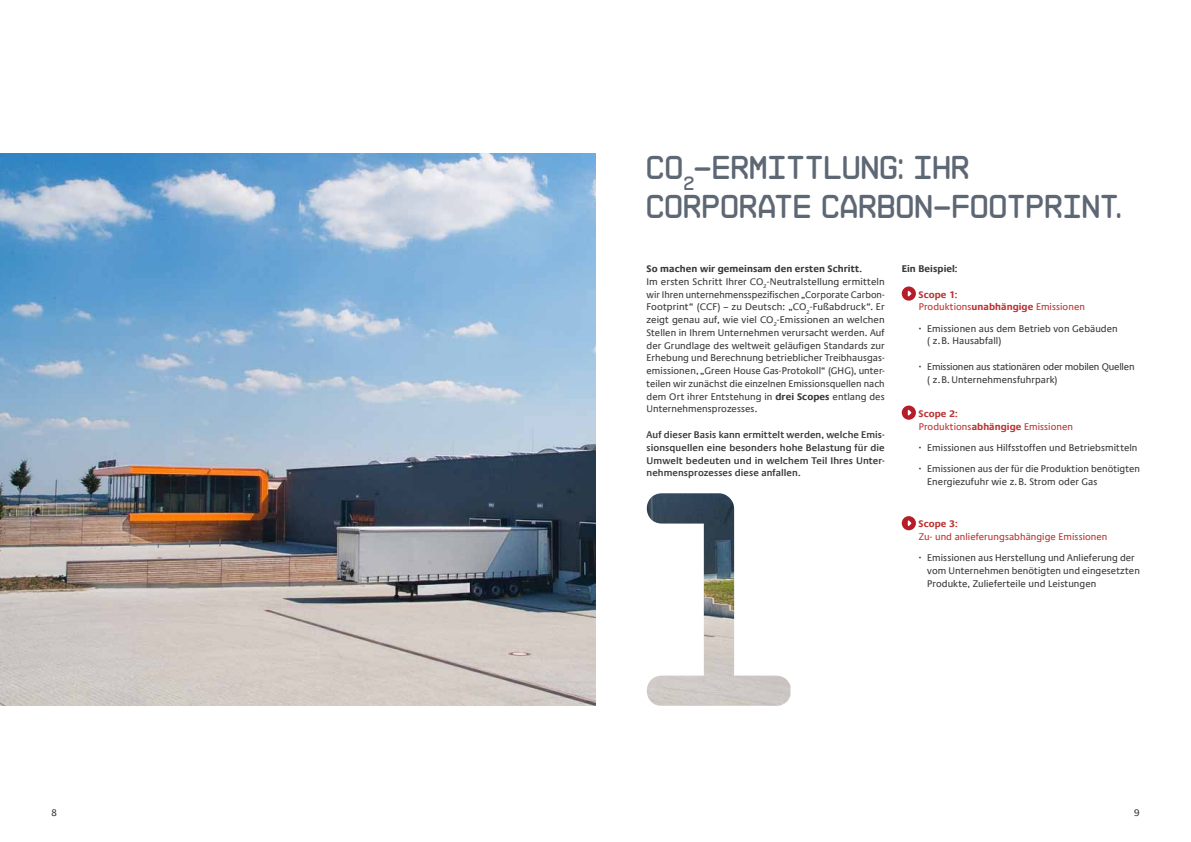
<style>
.page{position:relative;width:1191px;height:842px;background:#fff}
.page>*{position:absolute;margin:0;border:0;box-sizing:border-box;transform-origin:0 0}
.t1{font:33px/39.6px "NB55 RMS";letter-spacing:-.005em;color:#5e6774}
.t2{font:9.8px/12.8px "Praxis Com";letter-spacing:.005em;color:#3b3b3a}
.t3{font:600 9.8px/12.8px "Praxis Com";letter-spacing:.005em;color:#3b3b3a;text-align:justify}
.t4{font:9.8px/12.8px "Praxis Com";letter-spacing:.005em;color:#bc3635}
.t5{font:9.8px/12.8px "Praxis Com";letter-spacing:-.02em;color:#3b3b3a}
.t6{font:700 9.8px "Praxis Com";letter-spacing:.005em;color:#3b3b3a}
.t7{font:700 9.8px "Praxis Com";letter-spacing:.005em;color:#bc3635}
.s1{font-weight:700}
</style>
<div class="page">
<img style="left:0;top:153px;width:595px;height:553px">
<svg style="left:901px;top:286px;width:15px;height:15px"></svg>
<svg style="left:907px;top:291px;width:4px;height:5px"></svg>
<div style="left:901px;top:406px;width:15px;height:14px;background:#b51d28;border-radius:50%"></div>
<svg style="left:907px;top:410px;width:4px;height:5px"></svg>
<div style="left:901px;top:516px;width:15px;height:14px;background:#b51d28;border-radius:50%"></div>
<svg style="left:907px;top:520px;width:4px;height:6px"></svg>
<img style="left:646px;top:493px;width:144px;height:213px">
<h1 class="t1" style="left:647px;top:146px;width:325px">CO <sub>2</sub>-ERMITTLUNG: IHR<br>CORPORATE</h1>
<h1 class="t1" style="left:822px;top:185px;width:20px">CARBON</h1>
<h1 class="t1" style="left:934px;top:185px;width:57px">-FOOTPRINT</h1>
<h1 class="t1" style="left:1117px;top:185px;width:8px">.</h1>
<p class="t2" style="left:646px;top:262px;width:240px"><span class="s1">So machen wir gemeinsam den ersten Schritt.<br></span>Im ersten Schritt Ihrer CO<sub>2</sub>-Neutralstellung ermitteln wir Ihren unternehmensspezifischen„Corporate Carbon-Footprint“ (CCF) – zu Deutsch: „CO<sub>2</sub>-Fußabdruck“. Er zeigt genau auf, wie viel CO<sub>2</sub>-Emissionen an welchen Stellen in Ihrem Unternehmen verursacht werden. Auf der Grundlage des weltweit geläufigen Standards zur Erhebung und Berechnung betrieblicher Treibhausgas&shy;emissionen, „Green House Gas-Protokoll“ (GHG), unter&shy;teilen wir zunächst die einzelnen Emissionsquellen nach dem Ort ihrer Entstehung in <span class="s1">drei Scopes</span> entlang des Unternehmensprozesses.</p>
<p class="t3" style="left:646px;top:428px;width:240px">Auf dieser Basis kann ermittelt werden, welche Emis&shy;sionsquellen eine besonders hohe Belastung für die Umwelt bedeuten und in welchem Teil Ihres Unter&shy;nehmensprozesses diese anfallen.</p>
<p class="t6" style="left:901px;top:263px;width:57px">Ein Beispiel:</p>
<p class="t4" style="left:918px;top:288px;width:168px"><span class="s1">Scope 1:<br></span>Produktions<span class="s1">unabhängige</span> Emissionen</p>
<p class="t2" style="left:927px;top:322px;width:192px;text-indent:-9px">· Emissionen aus dem Betrieb von Gebäuden ( z.B. Hausabfall)</p>
<p class="t5" style="left:927px;top:360px;width:209px;text-indent:-9px">· Emissionen aus stationären oder mobilen Quellen ( z.B.Unternehmensfuhrpark)</p>
<p class="t4" style="left:918px;top:407px;width:156px"><span class="s1">Scope 2:<br></span>Produktions<span class="s1">abhängige</span> Emissionen</p>
<p class="t2" style="left:918px;top:437px;width:223px;line-height:21.3px">· Emissionen aus Hilfsstoffen und Betriebsmitteln · Emissionen aus der für die Produktion benötigten</p>
<p class="t2" style="left:927px;top:475px;width:172px">Energiezufuhr wie z.B. Strom oder Gas</p>
<p class="t7" style="left:918px;top:518px;width:41px">Scope 3:</p>
<p class="t4" style="left:918px;top:530px;width:190px">Zu- und anlieferungsabhängige Emissionen</p>
<p class="t2" style="left:927px;top:552px;width:214px;text-indent:-9px">· Emissionen aus Herstellung und Anlieferung der vom Unternehmen benötigten und eingesetzten<br>Produkte, Zulieferteile und Leistungen</p>
<p class="t2" style="left:51px;top:807px;width:8px">8</p>
<p class="t2" style="left:1133px;top:807px;width:8px">9</p>
</div>
